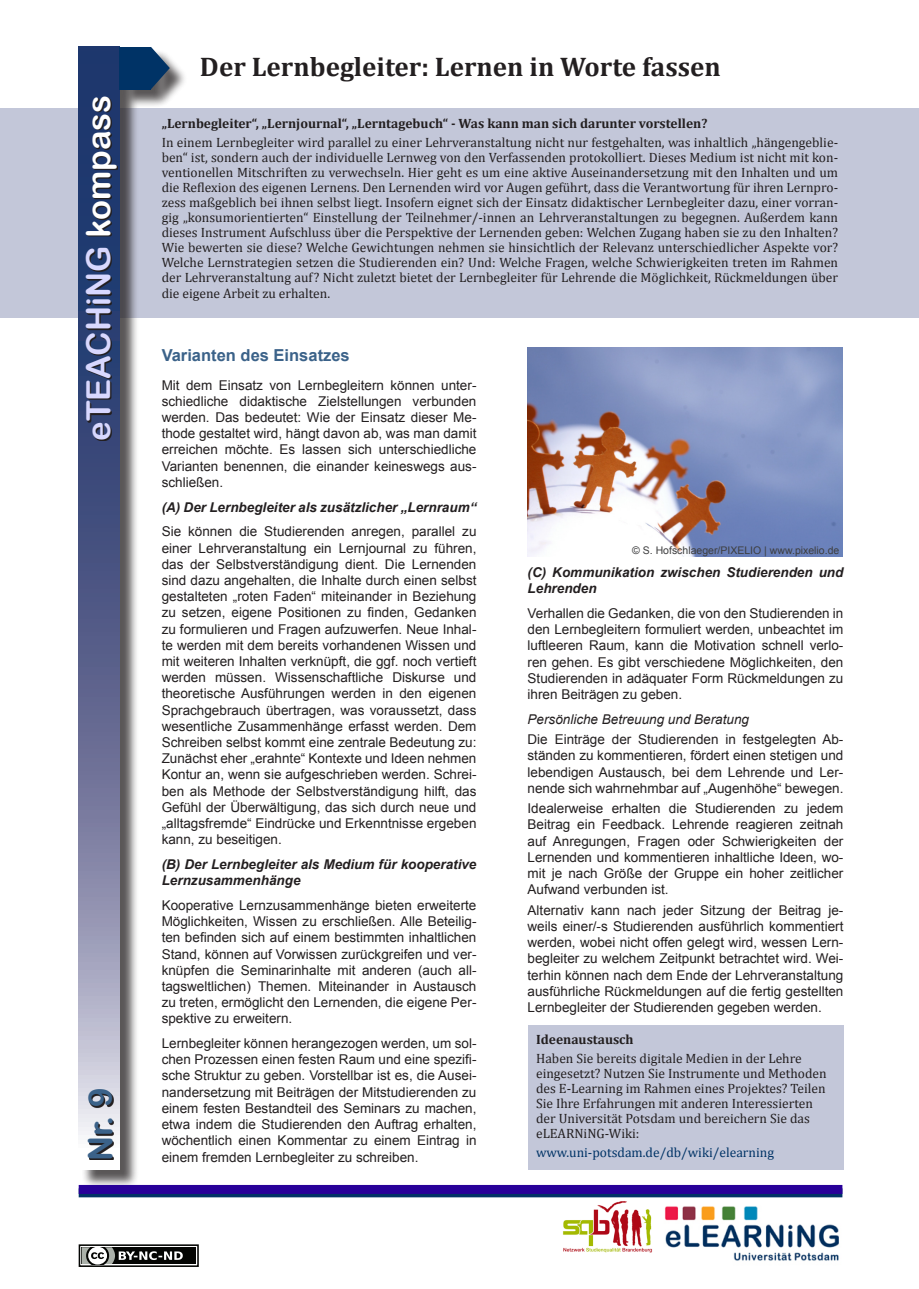
<style>
.page{position:relative;width:919px;height:1289px;background:#fff}
.page>*{position:absolute;margin:0;border:0;box-sizing:border-box;transform-origin:0 0}
.t1{font:33px "Arial Rounded MT Bold";color:#d8d8ff}
.t2{font:33px "Arial Rounded MT Bold";color:#3b6289}
.t3{font:700 27px "Cambria";color:#231f20}
.t4{font:700 16.5px "Arial";color:#3b6289}
.t5{font:13.5px/16.2px "Arial";color:#231f20;text-align:justify}
.t6{font:13.5px/15px "Cambria";color:#231f20;text-align:justify}
.t7{font:italic 700 13.5px/16.2px "Arial";color:#231f20}
.t8{font:700 13.5px "Cambria";color:#231f20}
.t9{font:13.5px "Cambria";color:#036}
.t10{font:italic 13.5px "Arial";color:#231f20}
.t11{font:10.5px "Arial";color:#3e3e3f}
.s1{color:#fff}
</style>
<div class="page">
<div style="left:0;top:109px;width:918px;height:209px;background:#c3c7d9"></div>
<svg style="left:79px;top:1193px;width:763px;height:4px;background:#092672"></svg>
<div style="left:81px;top:49px;width:57px;height:1139px;background:#231f20;opacity:.75"></div>
<svg style="left:79px;top:47px;width:41px;height:1122px;background:#6e759b"></svg>
<div style="left:122px;top:49px;width:47px;height:59px;background:#231f20;opacity:.75"></div>
<div style="left:120px;top:47px;width:31px;height:42px;background:#036"></div>
<div style="left:153px;top:49px;width:35px;height:56px;background:#231f20;opacity:.75"></div>
<svg style="left:151px;top:47px;width:19px;height:42px"></svg>
<svg style="left:87px;top:98px;width:31px;height:343px;background:#233256"></svg>
<img style="left:563px;top:1201px;width:90px;height:52px">
<img style="left:665px;top:1206px;width:174px;height:55px">
<div style="left:79px;top:1184px;width:763px;height:9px;background:#280099"></div>
<div style="left:527px;top:1024px;width:316px;height:145px;background:#c3c7d9"></div>
<img style="left:527px;top:348px;width:315px;height:209px">
<svg style="left:89px;top:1090px;width:24px;height:69px"></svg>
<div style="left:79px;top:1244px;width:120px;height:22px;border:2px solid #040503"></div>
<div style="left:82px;top:1247px;width:114px;height:16px;background:#040503"></div>
<svg style="left:79px;top:1244px;width:104px;height:23px"></svg>
<p class="t1" style="left:79px;top:441px;width:347px;rotate:-90deg">eTEACHiNG <span class="s1">kompass</span></p>
<p class="t2" style="left:81px;top:1161px;width:75px;rotate:-90deg">Nr. 9</p>
<p class="t3" style="left:200px;top:51px;width:522px">Der Lernbegleiter: Lernen in Worte fassen</p>
<p class="t8" style="left:162px;top:115px;width:547px">„Lernbegleiter“, „Lernjournal“, „Lerntagebuch“ - Was kann man sich darunter vorstellen?</p>
<p class="t6" style="left:162px;top:135px;width:678px">In einem Lernbegleiter wird parallel zu einer Lehrveranstaltung nicht nur festgehalten, was inhaltlich „hängengeblie&shy;ben“ ist, sondern auch der individuelle Lernweg von den Verfassenden protokolliert. Dieses Medium ist nicht mit kon&shy;ventionellen Mitschriften zu verwechseln. Hier geht es um eine aktive Auseinandersetzung mit den Inhalten und um die Reflexion des eigenen Lernens. Den Lernenden wird vor Augen geführt, dass die Verantwortung für ihren Lernpro&shy;zess maßgeblich bei ihnen selbst liegt. Insofern eignet sich der Einsatz didaktischer Lernbegleiter dazu, einer vorran&shy;gig „konsumorientierten“ Einstellung der Teilnehmer/-innen an Lehrveranstaltungen zu begegnen. Außerdem kann dieses Instrument Aufschluss über die Perspektive der Lernenden geben: Welchen Zugang haben sie zu den Inhalten?<br>Wie bewerten sie diese? Welche Gewichtungen nehmen sie hinsichtlich der Relevanz unterschiedlicher Aspekte vor?<br>Welche Lernstrategien setzen die Studierenden ein? Und: Welche Fragen, welche Schwierigkeiten treten im Rahmen der Lehrveranstaltung auf? Nicht zuletzt bietet der Lernbegleiter für Lehrende die Möglichkeit, Rückmeldungen über die eigene Arbeit zu erhalten.</p>
<p class="t4" style="left:162px;top:344px;width:190px">Varianten des Einsatzes</p>
<p class="t5" style="left:162px;top:377px;width:316px">Mit dem Einsatz von Lernbegleitern können unter&shy;schiedliche didaktische Zielstellungen verbunden werden. Das bedeutet: Wie der Einsatz dieser Me&shy;thode gestaltet wird, hängt davon ab, was man damit erreichen möchte. Es lassen sich unterschiedliche Varianten benennen, die einander keineswegs aus&shy;schließen.</p>
<p class="t7" style="left:162px;top:499px;width:316px">(A) Der Lernbegleiter als zusätzlicher „Lernraum“</p>
<p class="t5" style="left:162px;top:523px;width:316px">Sie können die Studierenden anregen, parallel zu einer Lehrveranstaltung ein Lernjournal zu führen, das der Selbstverständigung dient. Die Lernenden sind dazu angehalten, die Inhalte durch einen selbst gestalteten „roten Faden“ miteinander in Beziehung zu setzen, eigene Positionen zu finden, Gedanken zu formulieren und Fragen aufzuwerfen. Neue Inhal&shy;te werden mit dem bereits vorhandenen Wissen und mit weiteren Inhalten verknüpft, die ggf. noch vertieft werden müssen. Wissenschaftliche Diskurse und theoretische Ausführungen werden in den eigenen Sprachgebrauch übertragen, was voraussetzt, dass wesentliche Zusammenhänge erfasst werden. Dem Schreiben selbst kommt eine zentrale Bedeutung zu:<br>Zunächst eher „erahnte“ Kontexte und Ideen nehmen Kontur an, wenn sie aufgeschrieben werden. Schrei&shy;ben als Methode der Selbstverständigung hilft, das Gefühl der Überwältigung, das sich durch neue und „alltagsfremde“ Eindrücke und Erkenntnisse ergeben kann, zu beseitigen.</p>
<p class="t7" style="left:162px;top:856px;width:316px">(B) Der Lernbegleiter als Medium für kooperative<br>Lernzusammenhänge</p>
<p class="t5" style="left:162px;top:897px;width:316px">Kooperative Lernzusammenhänge bieten erweiterte Möglichkeiten, Wissen zu erschließen. Alle Beteilig&shy;ten befinden sich auf einem bestimmten inhaltlichen Stand, können auf Vorwissen zurückgreifen und ver&shy;knüpfen die Seminarinhalte mit anderen (auch all&shy;tagsweltlichen) Themen. Miteinander in Austausch zu treten, ermöglicht den Lernenden, die eigene Per&shy;spektive zu erweitern.</p>
<p class="t5" style="left:162px;top:1035px;width:316px">Lernbegleiter können herangezogen werden, um sol&shy;chen Prozessen einen festen Raum und eine spezifi&shy;sche Struktur zu geben. Vorstellbar ist es, die Ausei&shy;nandersetzung mit Beiträgen der Mitstudierenden zu einem festen Bestandteil des Seminars zu machen, etwa indem die Studierenden den Auftrag erhalten, wöchentlich einen Kommentar zu einem Eintrag in einem fremden Lernbegleiter zu schreiben.</p>
<p class="t8" style="left:536px;top:1031px;width:99px">Ideenaustausch</p>
<p class="t11" style="left:632px;top:544px;width:209px">© S. Hofschlaeger/PIXELIO | www.pixelio.de</p>
<p class="t7" style="left:527px;top:564px;width:317px">(C) Kommunikation zwischen Studierenden und<br>Lehrenden</p>
<p class="t5" style="left:527px;top:605px;width:317px">Verhallen die Gedanken, die von den Studierenden in den Lernbegleitern formuliert werden, unbeachtet im luftleeren Raum, kann die Motivation schnell verlo&shy;ren gehen. Es gibt verschiedene Möglichkeiten, den Studierenden in adäquater Form Rückmeldungen zu ihren Beiträgen zu geben.</p>
<p class="t10" style="left:527px;top:710px;width:223px">Persönliche Betreuung und Beratung</p>
<p class="t5" style="left:527px;top:731px;width:317px">Die Einträge der Studierenden in festgelegten Ab&shy;ständen zu kommentieren, fördert einen stetigen und lebendigen Austausch, bei dem Lehrende und Ler&shy;nende sich wahrnehmbar auf „Augenhöhe“ bewegen.</p>
<p class="t5" style="left:527px;top:800px;width:317px">Idealerweise erhalten die Studierenden zu jedem Beitrag ein Feedback. Lehrende reagieren zeitnah auf Anregungen, Fragen oder Schwierigkeiten der Lernenden und kommentieren inhaltliche Ideen, wo&shy;mit je nach Größe der Gruppe ein hoher zeitlicher Aufwand verbunden ist.</p>
<p class="t5" style="left:527px;top:902px;width:317px">Alternativ kann nach jeder Sitzung der Beitrag je&shy;weils einer/-s Studierenden ausführlich kommentiert werden, wobei nicht offen gelegt wird, wessen Lern&shy;begleiter zu welchem Zeitpunkt betrachtet wird. Wei&shy;terhin können nach dem Ende der Lehrveranstaltung ausführliche Rückmeldungen auf die fertig gestellten Lernbegleiter der Studierenden gegeben werden.</p>
<p class="t6" style="left:536px;top:1050px;width:292px;text-align:left">Haben Sie bereits digitale Medien in der Lehre eingesetzt? Nutzen Sie Instrumente und Methoden des E-Learning im Rahmen eines Projektes? Teilen Sie Ihre Erfahrungen mit anderen Interessierten der Universität Potsdam und bereichern Sie das eLEARNiNG-Wiki:</p>
<p class="t9" style="left:536px;top:1144px;width:239px">www.uni-potsdam.de/db/wiki/elearning</p>
</div>
